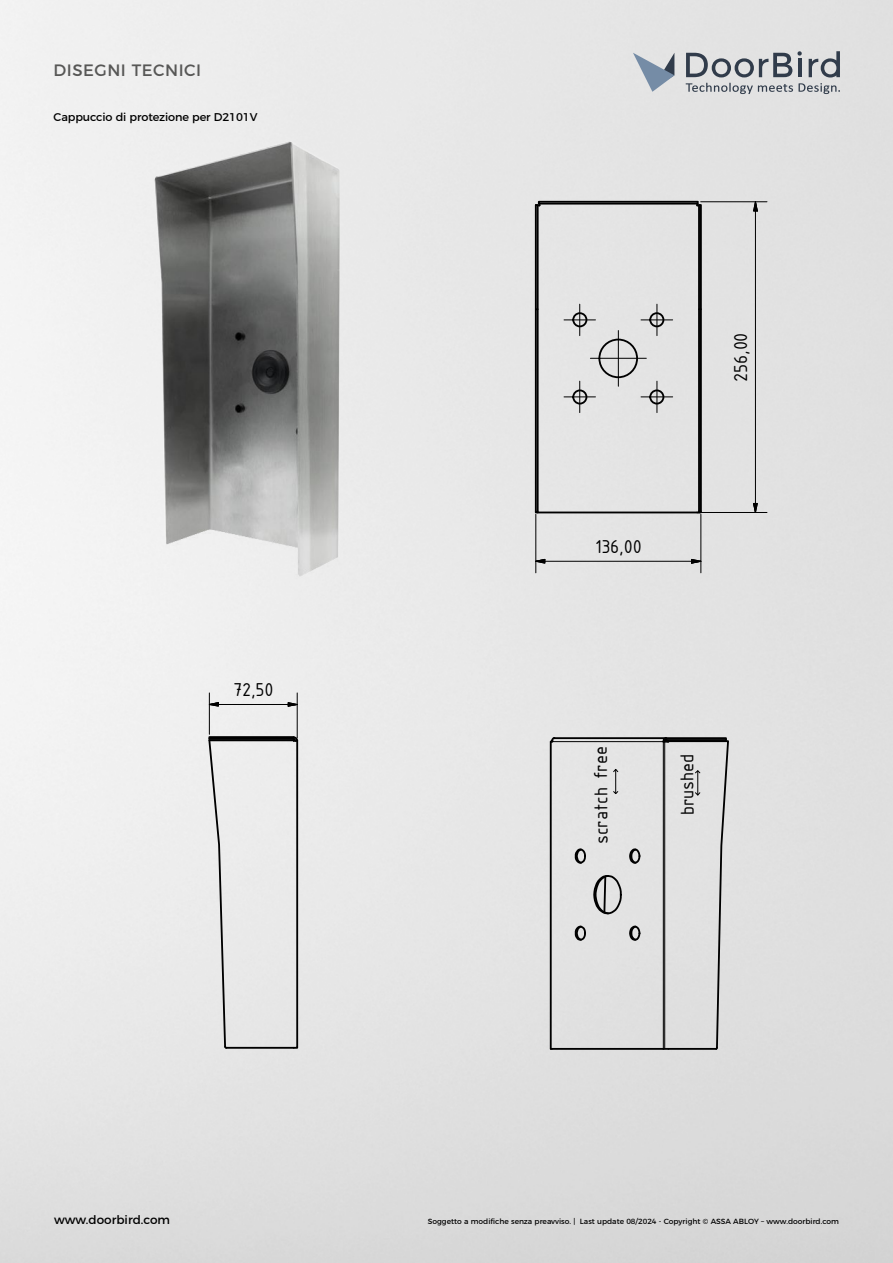
<style>
.page{position:relative;width:893px;height:1263px;background:#fff}
.page>*{position:absolute;margin:0;border:0;box-sizing:border-box;transform-origin:0 0}
.t1{font:20.1px "ISOCPEUR";letter-spacing:-.015em;color:#000}
.t2{font:16.5px "Montserrat";letter-spacing:.03em;color:#575756}
.t3{font:12px "Montserrat";color:#000}
.t4{font:11.25px "Montserrat";letter-spacing:-.01em;color:#000}
.t5{font:7.5px "Montserrat";color:#000}
</style>
<div class="page">
<svg style="left:633px;top:53px;width:41px;height:39px"></svg>
<svg style="left:686px;top:51px;width:154px;height:43px"></svg>
<img style="left:99px;top:71px;width:318px;height:558px">
<div style="left:477px;top:729px;width:301px;height:333px;background:#e2e2e2"></div>
<svg style="left:550px;top:736px;width:180px;height:315px"></svg>
<div style="left:121px;top:642px;width:270px;height:457px;background:#eaeaea"></div>
<svg style="left:287px;top:701px;width:15px;height:6px"></svg>
<svg style="left:204px;top:701px;width:15px;height:6px"></svg>
<hr style="left:218px;top:704px;width:70px;height:1px;background:#000">
<hr style="left:209px;top:693px;width:1px;height:41px;background:#000">
<hr style="left:297px;top:693px;width:1px;height:45px;background:#000">
<div style="left:482px;top:151px;width:302px;height:449px;background:#e4e4e4"></div>
<svg style="left:752px;top:197px;width:6px;height:23px"></svg>
<svg style="left:752px;top:502px;width:6px;height:15px"></svg>
<hr style="left:755px;top:211px;width:1px;height:292px;background:#000">
<hr style="left:701px;top:201px;width:66px;height:1px;background:#000">
<hr style="left:700px;top:512px;width:67px;height:1px;background:#000">
<svg style="left:690px;top:558px;width:16px;height:6px"></svg>
<svg style="left:531px;top:558px;width:15px;height:6px"></svg>
<hr style="left:545px;top:561px;width:147px;height:1px;background:#000">
<hr style="left:700px;top:514px;width:1px;height:59px;background:#000">
<hr style="left:535px;top:514px;width:1px;height:59px;background:#000">
<hr style="left:641px;top:396px;width:32px;height:1px;background:#000">
<hr style="left:656px;top:381px;width:1px;height:32px;background:#000">
<hr style="left:564px;top:396px;width:31px;height:1px;background:#000">
<hr style="left:579px;top:381px;width:1px;height:32px;background:#000">
<hr style="left:641px;top:319px;width:32px;height:1px;background:#000">
<hr style="left:656px;top:304px;width:1px;height:32px;background:#000">
<hr style="left:564px;top:319px;width:31px;height:1px;background:#000">
<hr style="left:579px;top:304px;width:1px;height:32px;background:#000">
<hr style="left:590px;top:358px;width:56px;height:1px;background:#000">
<hr style="left:618px;top:331px;width:1px;height:55px;background:#000">
<h2 class="t2" style="left:54px;top:57px;width:149px">DISEGNI TECNICI</h2>
<h3 class="t4" style="left:54px;top:108px;width:205px">Cappuccio di protezione per D2101V</h3>
<h1 class="t1" style="left:233px;top:676px;width:42px">72,50</h1>
<h3 class="t3" style="left:54px;top:1210px;width:118px">www.doorbird.com</h3>
<h1 class="t1" style="left:595px;top:533px;width:48px">136,00</h1>
<h1 class="t1" style="left:728px;top:382px;width:51px;rotate:-90deg">256,00</h1>
<h1 class="t1" style="left:589px;top:845px;width:100px;rotate:-91deg">scratch free</h1>
<h1 class="t1" style="left:674px;top:815px;width:63px;rotate:-91deg">brushed</h1>
<p class="t5" style="left:428px;top:1215px;width:413px">Soggetto a modifiche senza preavviso. | Last update 08/2024 - Copyright © ASSA ABLOY – www.doorbird.com</p>
</div>
